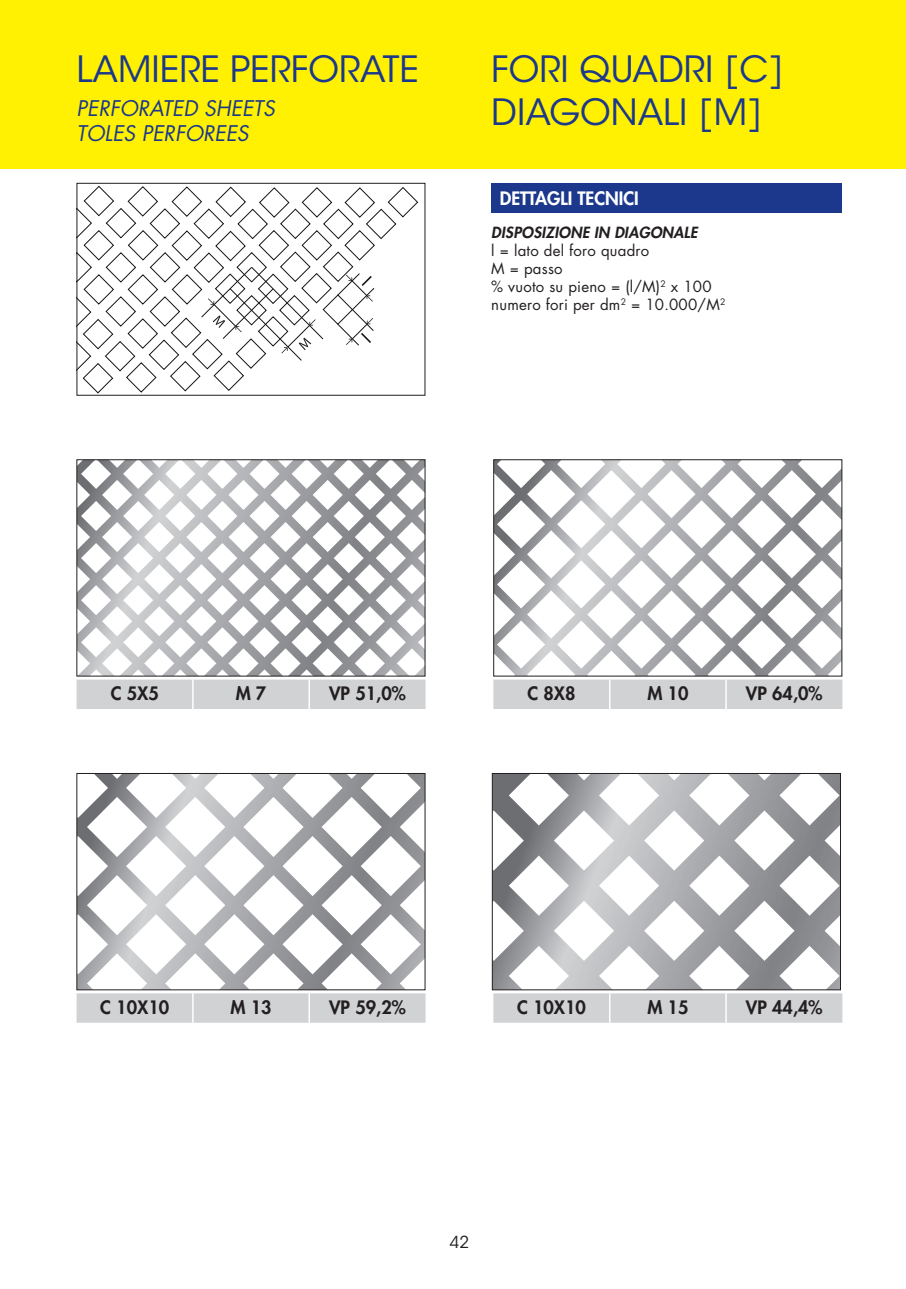
<style>
.page{position:relative;width:906px;height:1289px;background:#fff}
.page>*{position:absolute;margin:0;border:0;box-sizing:border-box;transform-origin:0 0}
.t1{font:36px/43.2px "ITC Avant Garde Std";color:#1b388c}
.t2{font:italic 21px/25.2px "Futura Std";color:#1b388c}
.t3{font:800 18px "Futura Std";color:#231f20}
.t4{font:800 18px "Futura Std";color:#fff}
.t5{font:16.5px "ITC Avant Garde Std";color:#231f20}
.t6{font:15px/18px "Futura Std";letter-spacing:.015em;color:#231f20}
.t7{font:italic 800 15px "Futura Std";letter-spacing:.015em;color:#231f20}
</style>
<div class="page">
<div style="left:0;top:0;width:906px;height:168px;background:#fff101"></div>
<svg style="left:79px;top:185px;width:339px;height:208px"></svg>
<div style="left:77px;top:183px;width:348px;height:212px;border:1px solid #231f20"></div>
<svg style="left:79px;top:461px;width:344px;height:213px"></svg>
<div style="left:77px;top:459px;width:348px;height:217px;border:1px solid #231f20"></div>
<div style="left:77px;top:679px;width:348px;height:30px;background:#d1d2d4"></div>
<hr style="left:192px;top:679px;width:2px;height:30px;background:#fff">
<hr style="left:308px;top:679px;width:2px;height:30px;background:#fff">
<svg style="left:495px;top:461px;width:345px;height:213px"></svg>
<div style="left:493px;top:459px;width:349px;height:217px;border:1px solid #231f20"></div>
<div style="left:493px;top:679px;width:349px;height:30px;background:#d1d2d4"></div>
<hr style="left:609px;top:679px;width:1px;height:30px;background:#fff">
<hr style="left:725px;top:679px;width:2px;height:30px;background:#fff">
<svg style="left:79px;top:775px;width:344px;height:213px"></svg>
<div style="left:77px;top:773px;width:348px;height:217px;border:1px solid #231f20"></div>
<div style="left:77px;top:993px;width:348px;height:29px;background:#d1d2d4"></div>
<hr style="left:192px;top:993px;width:2px;height:29px;background:#fff">
<hr style="left:308px;top:993px;width:2px;height:29px;background:#fff">
<svg style="left:494px;top:775px;width:345px;height:213px"></svg>
<div style="left:492px;top:773px;width:349px;height:217px;border:1px solid #231f20"></div>
<div style="left:493px;top:993px;width:349px;height:29px;background:#d1d2d4"></div>
<hr style="left:725px;top:993px;width:2px;height:29px;background:#fff">
<div style="left:491px;top:183px;width:351px;height:30px;background:#1b388c"></div>
<h1 class="t1" style="left:77px;top:48px;width:344px">LAMIERE PERFORATE</h1>
<h2 class="t2" style="left:77px;top:96px;width:200px">PERFORATED SHEETS<br>TOLES PERFOREES</h2>
<h1 class="t1" style="left:491px;top:48px;width:295px">FORI QUADRI [C]<br>DIAGONALI [M]</h1>
<p class="t4" style="left:500px;top:187px;width:141px">DETTAGLI TECNICI</p>
<p class="t7" style="left:491px;top:223px;width:208px">DISPOSIZIONE IN DIAGONALE</p>
<p class="t6" style="left:491px;top:241px;width:236px">l = lato del foro quadro<br>M = passo<br>% vuoto su pieno = (l/M)<sup>2</sup> x 100 numero fori per dm<sup>2</sup> = 10.000/M<sup>2</sup></p>
<p class="t3" style="left:111px;top:682px;width:50px">C 5X5</p>
<p class="t3" style="left:236px;top:682px;width:32px">M 7</p>
<p class="t3" style="left:329px;top:682px;width:78px">VP 51,0%</p>
<p class="t3" style="left:527px;top:682px;width:50px">C 8X8</p>
<p class="t3" style="left:647px;top:682px;width:43px">M 10</p>
<p class="t3" style="left:746px;top:682px;width:78px">VP 64,0%</p>
<p class="t3" style="left:100px;top:996px;width:70px">C 10X10</p>
<p class="t3" style="left:230px;top:996px;width:43px">M 13</p>
<p class="t3" style="left:329px;top:996px;width:78px">VP 59,2%</p>
<p class="t3" style="left:517px;top:996px;width:70px">C 10X10</p>
<p class="t3" style="left:647px;top:996px;width:43px">M 15</p>
<p class="t3" style="left:746px;top:996px;width:78px">VP 44,4%</p>
<p class="t5" style="left:450px;top:1232px;width:21px">42</p>
</div>
